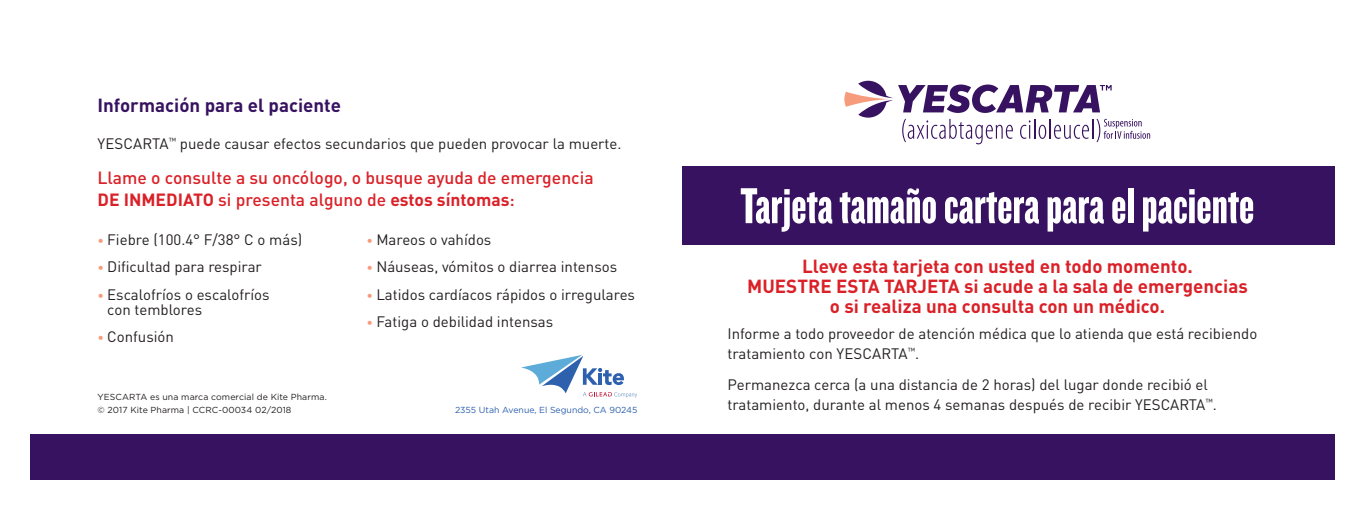
<style>
.page{position:relative;width:1365px;height:510px;background:#fff}
.page>*{position:absolute;margin:0;border:0;box-sizing:border-box;transform-origin:0 0}
.t1{font:52.5px "Knockout 68 Full Featherwt";color:#fff}
.body_copy{font:700 18.75px/20px "DINOT";color:#da2128;text-align:center}
.body_copy-2{font:700 18.75px "DINOT";color:#371260}
.body_copy-3{font:500 17.5px/22.5px "DINOT";color:#da2128}
.body_copy-4{font:15px/20px "DINOT";color:#231f20}
.t2{font:8.75px/12.5px "Gotham";letter-spacing:.01em;color:#231f20}
.t3{font:8.75px "Gotham";color:#2d60ad}
.s1{font-weight:700}
.s2{font-size:12.5px;color:#f69b7b}
</style>
<div class="page">
<div style="left:30px;top:434px;width:1305px;height:46px;background:#371260"></div>
<div style="left:683px;top:166px;width:652px;height:79px;background:#371260"></div>
<svg style="left:844px;top:81px;width:306px;height:63px"></svg>
<svg style="left:521px;top:355px;width:116px;height:43px"></svg>
<p class="body_copy-2" style="left:98px;top:93px;width:245px">Información para el paciente</p>
<p class="body_copy-4" style="left:98px;top:133px;width:525px">YESCARTA<sup>™</sup> puede causar efectos secundarios que pueden provocar la muerte.</p>
<p class="body_copy-3" style="left:98px;top:166px;width:498px">Llame o consulte a su oncólogo, o busque ayuda de emergencia<br><span class="s1">DE INMEDIATO</span> si presenta alguno de <span class="s1">estos síntomas</span>:</p>
<p class="body_copy-4" style="left:98px;top:229px;width:206px"><span class="s2">•</span> Fiebre (100.4° F/38° C o más)</p>
<p class="body_copy-4" style="left:98px;top:257px;width:166px"><span class="s2">•</span> Dificultad para respirar</p>
<p class="body_copy-4" style="left:107px;top:287px;width:164px;line-height:15px;text-indent:-10px"><span class="s2">•</span> Escalofríos o escalofríos con temblores</p>
<p class="body_copy-4" style="left:98px;top:327px;width:78px"><span class="s2">•</span> Confusión</p>
<p class="t2" style="left:97px;top:390px;width:231px">YESCARTA es una marca comercial de Kite Pharma. © 2017 Kite Pharma | CCRC-00034 02/2018</p>
<p class="body_copy-4" style="left:367px;top:229px;width:126px"><span class="s2">•</span> Mareos o vahídos</p>
<p class="body_copy-4" style="left:367px;top:257px;width:252px"><span class="s2">•</span> Náuseas, vómitos o diarrea intensos</p>
<p class="body_copy-4" style="left:367px;top:284px;width:270px"><span class="s2">•</span> Latidos cardíacos rápidos o irregulares</p>
<p class="body_copy-4" style="left:367px;top:312px;width:188px"><span class="s2">•</span> Fatiga o debilidad intensas</p>
<p class="t3" style="left:455px;top:404px;width:184px">2355 Utah Avenue, El Segundo, CA 90245</p>
<p class="t1" style="left:740px;top:174px;width:515px">Tarjeta tamaño cartera para el paciente</p>
<p class="body_copy" style="left:747px;top:255px;width:502px">Lleve esta tarjeta con usted en todo momento.<br>MUESTRE ESTA TARJETA si acude a la sala de emergencias o si realiza una consulta con un médico.</p>
<p class="body_copy-4" style="left:728px;top:323px;width:531px">Informe a todo proveedor de atención médica que lo atienda que está recibiendo tratamiento con YESCARTA<sup>™</sup>.</p>
<p class="body_copy-4" style="left:727px;top:374px;width:491px">Permanezca cerca (a una distancia de 2 horas) del lugar donde recibió el tratamiento, durante al menos 4 semanas después de recibir YESCARTA<sup>™</sup>.</p>
</div>
